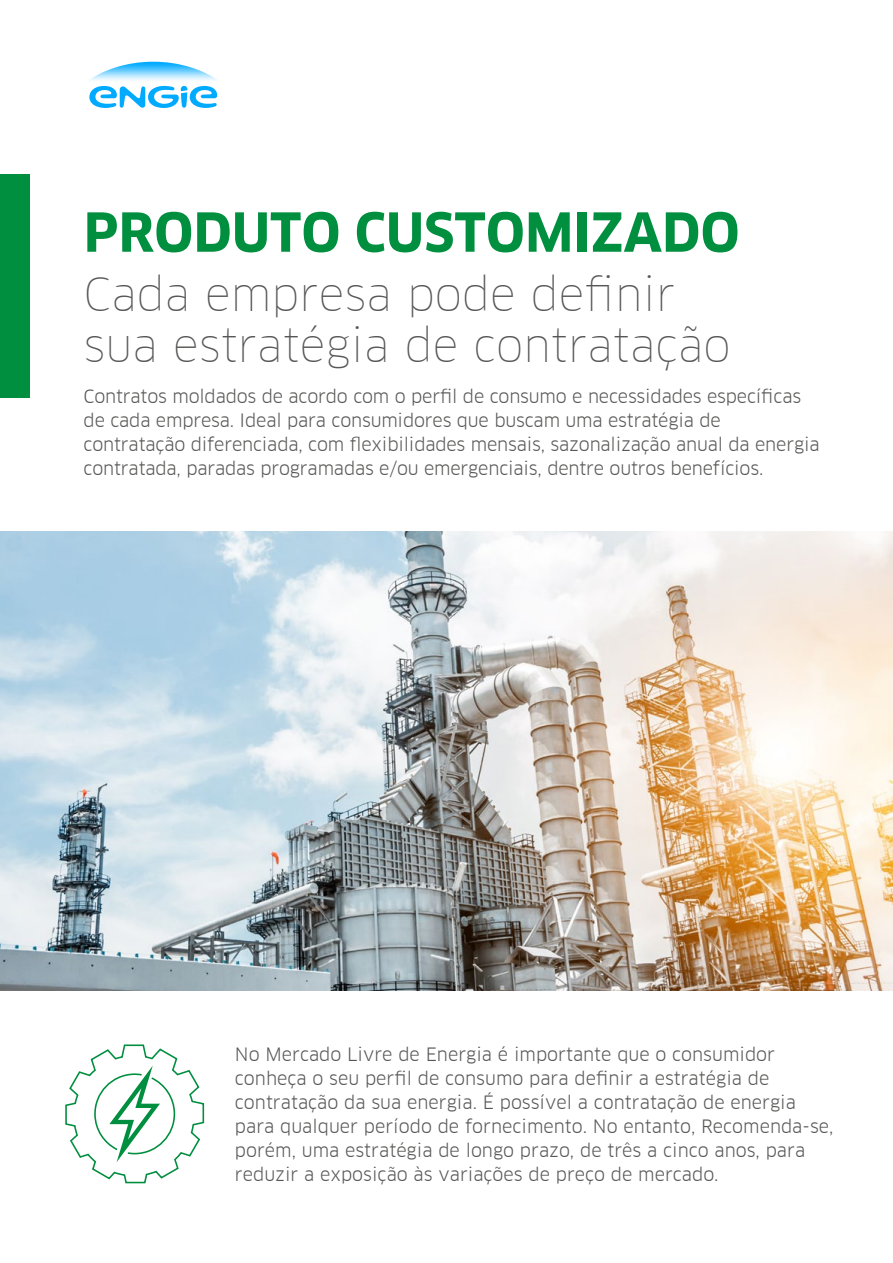
<style>
.page{position:relative;width:893px;height:1263px;background:#fff}
.page>*{position:absolute;margin:0;border:0;box-sizing:border-box;transform-origin:0 0}
.t1{font:52.5px "FF Clan bold";color:#008e3f}
.t2{font:45px/51px "FF Clan thin";color:#575756}
.t3{font:18px/24px "FF Clan Regular";color:#575756}
</style>
<div class="page">
<div style="left:0;top:174px;width:29px;height:224px;background:#008e3f"></div>
<svg style="left:89px;top:62px;width:129px;height:46px"></svg>
<img style="left:0;top:531px;width:893px;height:459px">
<svg style="left:65px;top:1044px;width:140px;height:140px"></svg>
<h1 class="t1" style="left:84px;top:204px;width:658px">PRODUTO CUSTOMIZADO</h1>
<h2 class="t2" style="left:84px;top:269px;width:649px">Cada empresa pode definir sua estratégia de contratação</h2>
<p class="t3" style="left:84px;top:385px;width:737px">Contratos moldados de acordo com o perfil de consumo e necessidades específicas de cada empresa. Ideal para consumidores que buscam uma estratégia de contratação diferenciada, com flexibilidades mensais, sazonalização anual da energia contratada, paradas programadas e/ou emergenciais, dentre outros benefícios.</p>
<p class="t3" style="left:235px;top:1042px;width:600px">No Mercado Livre de Energia é importante que o consumidor conheça o seu perfil de consumo para definir a estratégia de contratação da sua energia. É possível a contratação de energia para qualquer período de fornecimento. No entanto, Recomenda-se, porém, uma estratégia de longo prazo, de três a cinco anos, para reduzir a exposição às variações de preço de mercado.</p>
</div>
